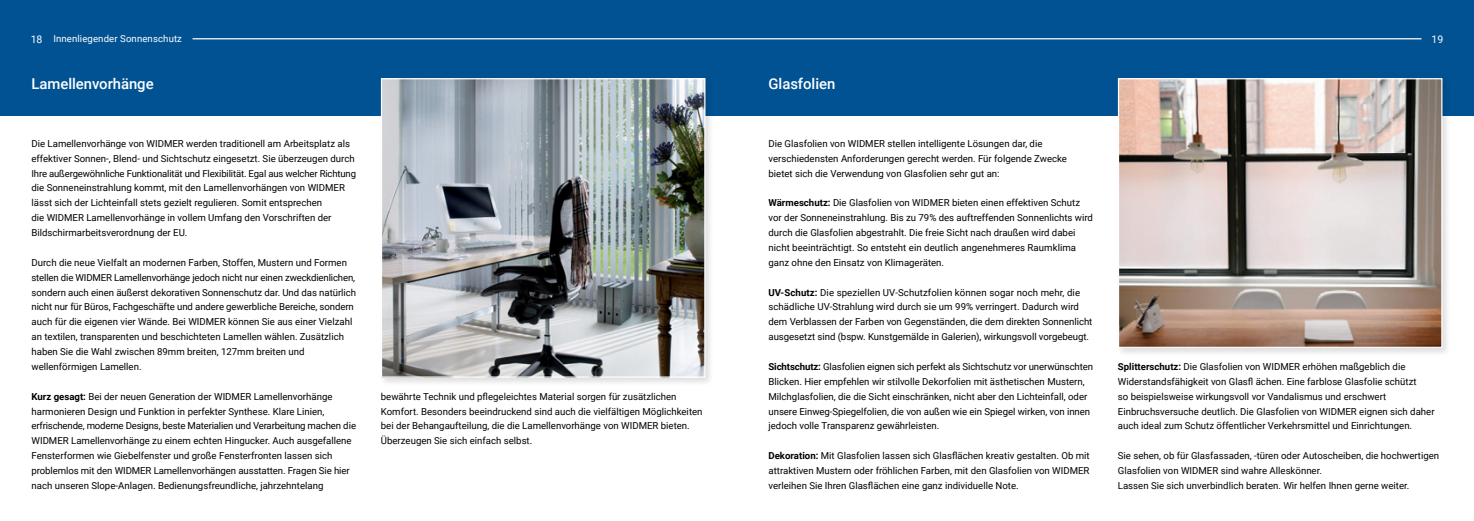
<style>
.page{position:relative;width:1474px;height:521px;background:#fff}
.page>*{position:absolute;margin:0;border:0;box-sizing:border-box;transform-origin:0 0}
.t1{font:500 14.88px "Roboto";letter-spacing:-.005em;color:#fff}
.t2{font:10.5px "Roboto";color:#fff}
.t3{font:9.62px/14.9px "Roboto";color:#000}
.t4{font:9.62px "Roboto";letter-spacing:.01em;color:#fff}
.t5{font:9.54px "Roboto";letter-spacing:-.015em;color:#000}
.s1{font-weight:700}
</style>
<div class="page">
<div style="left:0;top:0;width:1473px;height:115px;background:#005293"></div>
<hr style="left:192px;top:38px;width:1229px;height:1px;background:#fff">
<div style="left:379px;top:76px;width:335px;height:311px;background:#000;opacity:.13"></div>
<img style="left:383px;top:80px;width:320px;height:296px">
<div style="left:381px;top:78px;width:324px;height:300px;border:1px solid #fff"></div>
<div style="left:1115px;top:76px;width:336px;height:281px;background:#000;opacity:.13"></div>
<img style="left:1119px;top:80px;width:321px;height:266px">
<div style="left:1117px;top:78px;width:325px;height:270px;border:1px solid #fff"></div>
<p class="t4" style="left:53px;top:32px;width:130px">Innenliegender Sonnenschutz</p>
<p class="t2" style="left:31px;top:32px;width:13px">18</p>
<h1 class="t1" style="left:32px;top:74px;width:124px">Lamellenvorhänge</h1>
<p class="t3" style="left:31px;top:136px;width:325px">Die Lamellenvorhänge von WIDMER werden traditionell am Arbeitsplatz als effektiver Sonnen-, Blend- und Sichtschutz eingesetzt. Sie überzeugen durch</p>
<p class="t5" style="left:32px;top:166px;width:326px">Ihre außergewöhnliche Funktionalität und Flexibilität. Egal aus welcher Richtung</p>
<p class="t3" style="left:32px;top:180px;width:315px">die Sonneneinstrahlung kommt, mit den Lamellenvorhängen von WIDMER lässt sich der Lichteinfall stets gezielt regulieren. Somit entsprechen<br>die WIDMER Lamellenvorhänge in vollem Umfang den Vorschriften der Bildschirmarbeitsverordnung der EU.</p>
<p class="t3" style="left:32px;top:255px;width:326px">Durch die neue Vielfalt an modernen Farben, Stoffen, Mustern und Formen stellen die WIDMER Lamellenvorhänge jedoch nicht nur einen zweckdienlichen, sondern auch einen äußerst dekorativen Sonnenschutz dar. Und das natürlich nicht nur für Büros, Fachgeschäfte und andere gewerbliche Bereiche, sondern auch für die eigenen vier Wände. Bei WIDMER können Sie aus einer Vielzahl an textilen, transparenten und beschichteten Lamellen wählen. Zusätzlich haben Sie die Wahl zwischen 89mm breiten, 127mm breiten und wellenförmigen Lamellen.</p>
<p class="t3" style="left:32px;top:388px;width:326px"><span class="s1">Kurz gesagt:</span> Bei der neuen Generation der WIDMER Lamellenvorhänge harmonieren Design und Funktion in perfekter Synthese. Klare Linien, erfrischende, moderne Designs, beste Materialien und Verarbeitung machen die WIDMER Lamellenvorhänge zu einem echten Hingucker. Auch ausgefallene Fensterformen wie Giebelfenster und große Fensterfronten lassen sich problemlos mit den WIDMER Lamellenvorhängen ausstatten. Fragen Sie hier nach unseren Slope-Anlagen. Bedienungsfreundliche, jahrzehntelang</p>
<p class="t3" style="left:381px;top:388px;width:323px">bewährte Technik und pflegeleichtes Material sorgen für zusätzlichen Komfort. Besonders beeindruckend sind auch die vielfältigen Möglichkeiten bei der Behangaufteilung, die die Lamellenvorhänge von WIDMER bieten.<br>Überzeugen Sie sich einfach selbst.</p>
<h1 class="t1" style="left:768px;top:74px;width:68px">Glasfolien</h1>
<p class="t3" style="left:768px;top:136px;width:300px">Die Glasfolien von WIDMER stellen intelligente Lösungen dar, die verschiedensten Anforderungen gerecht werden. Für folgende Zwecke bietet sich die Verwendung von Glasfolien sehr gut an:</p>
<p class="t3" style="left:768px;top:195px;width:326px"><span class="s1">Wärmeschutz:</span> Die Glasfolien von WIDMER bieten einen effektiven Schutz vor der Sonneneinstrahlung. Bis zu 79% des auftreffenden Sonnenlichts wird durch die Glasfolien abgestrahlt. Die freie Sicht nach draußen wird dabei nicht beeinträchtigt. So entsteht ein deutlich angenehmeres Raumklima ganz ohne den Einsatz von Klimageräten.</p>
<p class="t3" style="left:768px;top:284px;width:325px"><span class="s1">UV-Schutz:</span> Die speziellen UV-Schutzfolien können sogar noch mehr, die schädliche UV-Strahlung wird durch sie um 99% verringert. Dadurch wird dem Verblassen der Farben von Gegenständen, die dem direkten Sonnenlicht ausgesetzt sind (bspw. Kunstgemälde in Galerien), wirkungsvoll vorgebeugt.</p>
<p class="t3" style="left:768px;top:359px;width:326px"><span class="s1">Sichtschutz:</span> Glasfolien eignen sich perfekt als Sichtschutz vor unerwünschten Blicken. Hier empfehlen wir stilvolle Dekorfolien mit ästhetischen Mustern, Milchglasfolien, die die Sicht einschränken, nicht aber den Lichteinfall, oder unsere Einweg-Spiegelfolien, die von außen wie ein Spiegel wirken, von innen jedoch volle Transparenz gewährleisten.</p>
<p class="t3" style="left:768px;top:448px;width:323px;text-align:justify"><span class="s1">Dekoration:</span> Mit Glasfolien lassen sich Glasflächen kreativ gestalten. Ob mit attraktiven Mustern oder fröhlichen Farben, mit den Glasfolien von WIDMER verleihen Sie Ihren Glasflächen eine ganz individuelle Note.</p>
<p class="t2" style="left:1431px;top:32px;width:13px">19</p>
<p class="t3" style="left:1117px;top:359px;width:318px"><span class="s1">Splitterschutz:</span> Die Glasfolien von WIDMER erhöhen maßgeblich die Widerstandsfähigkeit von Glasfl ächen. Eine farblose Glasfolie schützt<br>so beispielsweise wirkungsvoll vor Vandalismus und erschwert Einbruchsversuche deutlich. Die Glasfolien von WIDMER eignen sich daher auch ideal zum Schutz öffentlicher Verkehrsmittel und Einrichtungen.</p>
<p class="t3" style="left:1117px;top:448px;width:323px">Sie sehen, ob für Glasfassaden, -türen oder Autoscheiben, die hochwertigen<br>Glasfolien von WIDMER sind wahre Alleskönner.<br>Lassen Sie sich unverbindlich beraten. Wir helfen Ihnen gerne weiter.</p>
</div>
